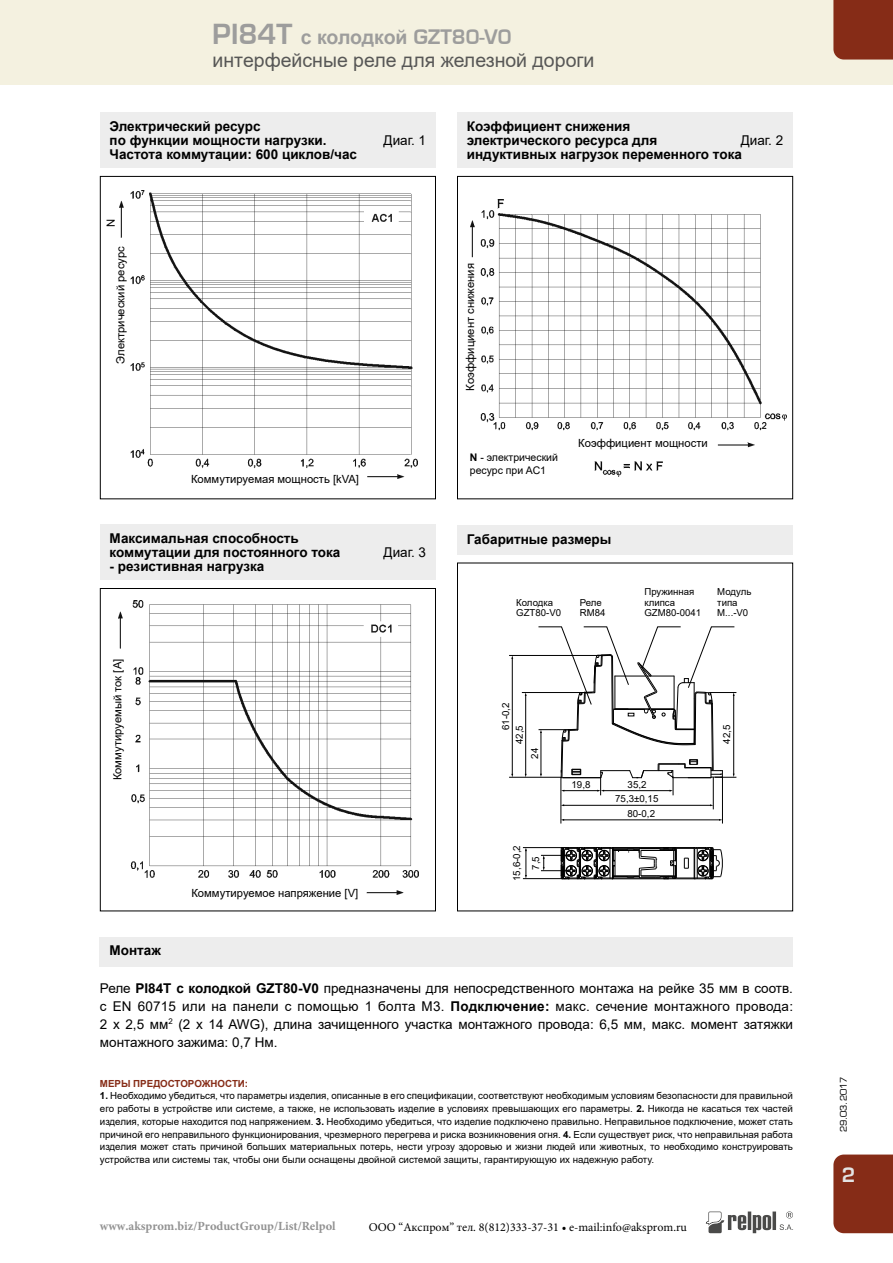
<style>
.page{position:relative;width:893px;height:1263px;background:#fff}
.page>*{position:absolute;margin:0;border:0;box-sizing:border-box;transform-origin:0 0}
.t1{font:19.5px/22.5px "Arial";color:#575756}
.t2{font:700 19.5px "Euromode";color:#e3e3e3}
.t3{font:13.5px/18px "Arial";color:#000;text-align:justify}
.t4{font:700 13.5px/14.2px "Arial";color:#000}
.t5{font:700 12.45px "Minion Pro";color:#929292}
.t6{font:12px "Minion Pro";color:#000}
.t7{font:11.25px "Arial";color:#000}
.t8{font:10.5px/12.6px "Arial";color:#000}
.t9{font:9.75px/12.8px "Arial";color:#000;text-align:center}
.t10{font:700 9.75px "Arial";color:#862c17}
.t11{font:9.6px/10.5px "Arial";color:#000}
.t12{font:9px "Euromode";color:#000}
.s1{font-family:"Euromode";font-weight:700;font-size:27px;color:#9d9d9c}
.s2{font-weight:700;color:#9d9d9c}
.s3{font-family:"Euromode";font-weight:700;color:#9d9d9c}
.s4{font-weight:700}
</style>
<div class="page">
<svg style="left:706px;top:1211px;width:87px;height:22px"></svg>
<div style="left:0;top:0;width:893px;height:85px;background:#f4f1e0"></div>
<div style="left:833px;top:1154px;width:60px;height:79px;background:#862c17"></div>
<div style="left:833px;top:0;width:60px;height:60px;background:#862c17"></div>
<img style="left:120px;top:191px;width:297px;height:287px">
<img style="left:119px;top:601px;width:300px;height:294px">
<div style="left:100px;top:113px;width:336px;height:55px;background:#ededed"></div>
<div style="left:100px;top:176px;width:336px;height:323px;border:1px solid #000"></div>
<div style="left:457px;top:113px;width:336px;height:55px;background:#ededed"></div>
<div style="left:457px;top:176px;width:336px;height:323px;border:1px solid #000"></div>
<div style="left:100px;top:525px;width:336px;height:55px;background:#ededed"></div>
<div style="left:100px;top:588px;width:336px;height:323px;border:1px solid #000"></div>
<img style="left:471px;top:199px;width:315px;height:277px">
<div style="left:457px;top:563px;width:336px;height:348px;border:1px solid #000"></div>
<div style="left:457px;top:525px;width:336px;height:29px;background:#ededed"></div>
<hr style="left:713px;top:777px;width:1px;height:32px;background:#000">
<hr style="left:722px;top:777px;width:1px;height:46px;background:#000">
<hr style="left:563px;top:805px;width:148px;height:1px;background:#000">
<hr style="left:561px;top:777px;width:1px;height:46px;background:#000">
<hr style="left:522px;top:692px;width:70px;height:1px;background:#000">
<hr style="left:525px;top:695px;width:1px;height:80px;background:#000">
<hr style="left:509px;top:777px;width:53px;height:1px;background:#000">
<hr style="left:509px;top:655px;width:99px;height:1px;background:#000">
<hr style="left:512px;top:658px;width:1px;height:117px;background:#000">
<hr style="left:563px;top:819px;width:157px;height:1px;background:#000">
<hr style="left:523px;top:878px;width:46px;height:1px;background:#000">
<hr style="left:523px;top:847px;width:46px;height:1px;background:#000">
<svg style="left:525px;top:848px;width:2px;height:30px"></svg>
<svg style="left:538px;top:626px;width:198px;height:169px"></svg>
<svg style="left:541px;top:847px;width:182px;height:33px"></svg>
<div style="left:100px;top:937px;width:693px;height:29px;background:#ededed"></div>
<h1 class="t1" style="left:213px;top:26px;width:383px"><span class="s1">PI84T</span> <span class="s2">с колодкой</span> <span class="s3">GZT80-V0 </span>интерфейсные реле для железной дороги</h1>
<h2 class="t4" style="left:110px;top:119px;width:218px">Электрический ресурс<br>по функции мощности нагрузки.</h2>
<h2 class="t4" style="left:110px;top:147px;width:249px">Частота коммутации: 600 циклов/час</h2>
<p class="t7" style="left:103px;top:227px;width:10px;rotate:-90deg">N</p>
<p class="t7" style="left:113px;top:364px;width:119px;rotate:-90deg">Электрический ресурс</p>
<h2 class="t3" style="left:384px;top:131px;width:44px">Диаг. 1</h2>
<p class="t7" style="left:191px;top:472px;width:170px">Коммутируемая мощность [kVA]</p>
<h2 class="t4" style="left:110px;top:531px;width:232px">Максимальная способность коммутации для постоянного тока</h2>
<h2 class="t4" style="left:110px;top:559px;width:156px">- резистивная нагрузка</h2>
<h2 class="t3" style="left:384px;top:543px;width:44px">Диаг. 3</h2>
<p class="t7" style="left:110px;top:780px;width:123px;rotate:-90deg">Коммутируемый ток [A]</p>
<p class="t7" style="left:191px;top:886px;width:168px">Коммутируемое напряжение [V]</p>
<h2 class="t4" style="left:467px;top:119px;width:192px">Коэффициент снижения электрического ресурса для</h2>
<h2 class="t3" style="left:741px;top:131px;width:44px">Диаг. 2</h2>
<h2 class="t4" style="left:467px;top:147px;width:277px">индуктивных нагрузок переменного тока</h2>
<p class="t7" style="left:462px;top:391px;width:129px;rotate:-90deg">Коэффициент снижения</p>
<p class="t8" style="left:470px;top:451px;width:90px"><span class="s4">N</span> - электрический ресурс при AC1</p>
<p class="t7" style="left:578px;top:435px;width:131px">Коэффициент мощности</p>
<h2 class="t4" style="left:467px;top:532px;width:146px">Габаритные размеры</h2>
<p class="t11" style="left:516px;top:597px;width:46px">Колодка<br>GZT80-V0</p>
<p class="t11" style="left:580px;top:597px;width:27px">Реле<br>RM84</p>
<p class="t11" style="left:644px;top:587px;width:58px">Пружинная клипса<br>GZM80-0041</p>
<p class="t11" style="left:717px;top:587px;width:36px">Модуль типа<br>M...-V0</p>
<p class="t9" style="left:499px;top:730px;width:29px;rotate:-90deg">61-0,2</p>
<p class="t9" style="left:513px;top:744px;width:20px;rotate:-90deg">42,5</p>
<p class="t9" style="left:528px;top:759px;width:12px;rotate:-90deg">24</p>
<p class="t9" style="left:507px;top:881px;width:37px;line-height:19px;rotate:-90deg">15,6-0,2<br>7,5</p>
<p class="t9" style="left:571px;top:778px;width:20px">19,8</p>
<p class="t9" style="left:628px;top:778px;width:20px">35,2</p>
<p class="t9" style="left:615px;top:793px;width:45px">75,3±0,15</p>
<p class="t9" style="left:627px;top:807px;width:29px">80-0,2</p>
<p class="t9" style="left:720px;top:744px;width:20px;rotate:-90deg">42,5</p>
<h2 class="t4" style="left:110px;top:943px;width:53px">Mонтаж</h2>
<p class="t3" style="left:100px;top:979px;width:695px">Реле <span class="s4">PI84T с колодкой GZT80-V0</span> предназначены для непосредственного монтажа на рейке 35 мм в соотв. с EN 60715 или на панели с помощью 1 болта M3. <span class="s4">Подключение:</span> макс. сечение монтажного провода:<br>2 x 2,5 мм<sup>2</sup> (2 x 14 AWG), длина зачищенного участка монтажного провода: 6,5 мм, макс. момент затяжки монтажного зажима: 0,7 Нм.</p>
<p class="t10" style="left:100px;top:1076px;width:150px">МЕРЫ ПРЕДОСТОРОЖНОСТИ:</p>
<p class="t9" style="left:100px;top:1089px;width:695px;text-align:justify"><span class="s4">1.</span> Необходимо убедиться, что параметры изделия, описанные в его спецификации, соответствуют необходимым условиям безопасности для правильной его работы в устройстве или системе, а также, не использовать изделие в условиях превышающих его параметры. <span class="s4">2.</span> Никогда не касаться тех частей изделия, которые находится под напряжением. <span class="s4">3.</span> Необходимо убедиться, что изделие подключено правильно. Неправильное подключение, может стать причиной его неправильного функционирования, чрезмерного перегрева и риска возникновения огня. <span class="s4">4.</span> Если существует риск, что неправильная работа изделия может стать причиной больших материальных потерь, нести угрозу здоровью и жизни людей или животных, то необходимо конструировать устройства или системы так, чтобы они были оснащены двойной системой защиты, гарантирующую их надежную работу.</p>
<p class="t5" style="left:100px;top:1217px;width:237px">www.aksprom.biz/ProductGroup/List/Relpol</p>
<p class="t6" style="left:369px;top:1219px;width:319px">ООО “Акспром” тел. 8(812)333-37-31 • e-mail:info@aksprom.ru</p>
<p class="t12" style="left:838px;top:1132px;width:57px;rotate:-90deg">29.03.2017</p>
<h1 class="t2" style="left:842px;top:1163px;width:15px">2</h1>
</div>
